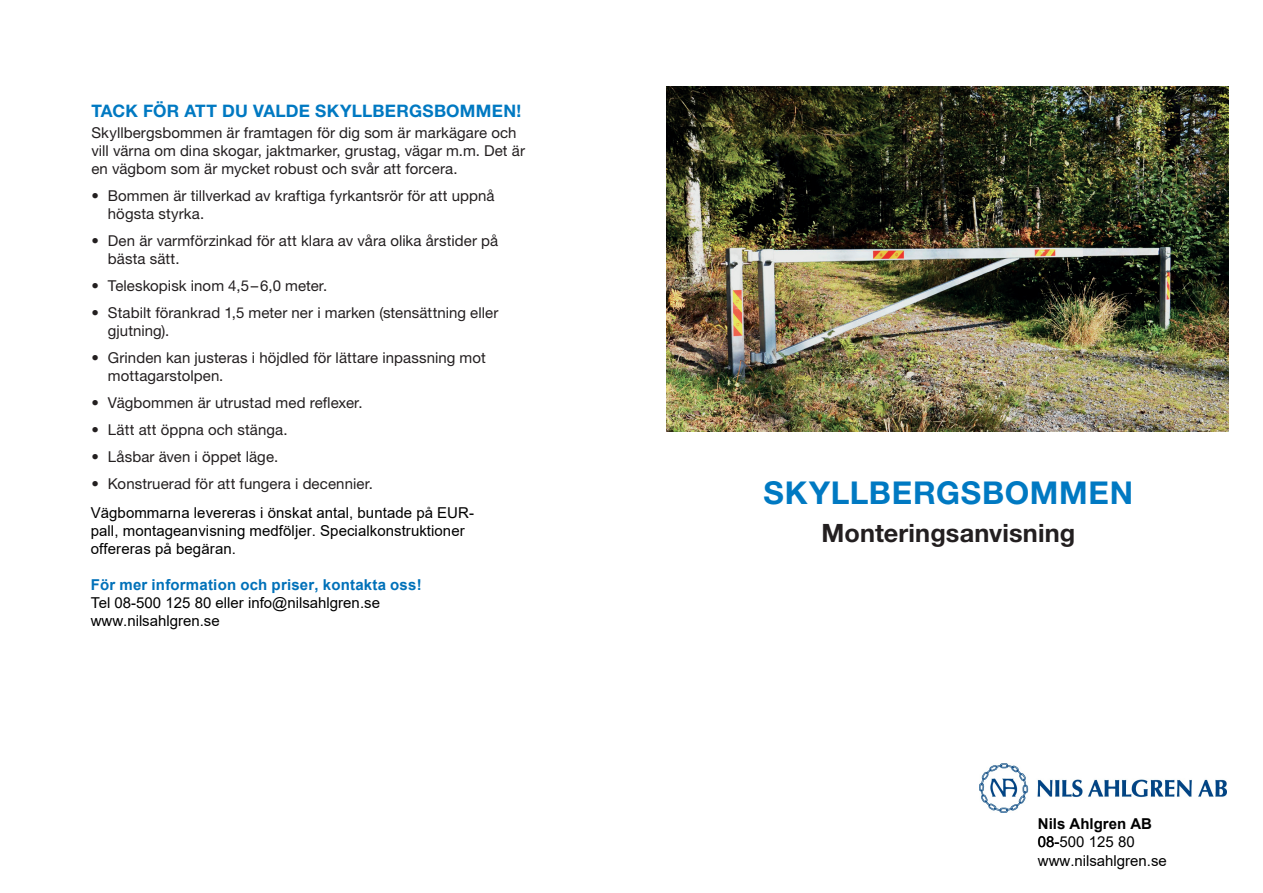
<style>
.page{position:relative;width:1263px;height:893px;background:#fff}
.page>*{position:absolute;margin:0;border:0;box-sizing:border-box;transform-origin:0 0}
.t1{font:700 31.5px "Helvetica Neue LT Std";letter-spacing:.025em;color:#0079c2}
.t2{font:700 25.35px "Helvetica Neue LT Std";letter-spacing:.005em;color:#231f20}
.t3{font:700 17.25px "Helvetica Neue LT Std";letter-spacing:.015em;color:#0079c2}
.t4{font:15px/18px "Helvetica Neue LT Std";letter-spacing:.005em;color:#231f20}
.t5{font:15px/18px "Arial";letter-spacing:.005em;color:#000}
.t6{font:700 15px "Arial";letter-spacing:.015em;color:#0071b9}
.t7{font:700 15px "Arial";color:#000}
</style>
<div class="page">
<img style="left:667px;top:86px;width:561px;height:345px">
<img style="left:980px;top:763px;width:247px;height:49px">
<p class="t3" style="left:91px;top:100px;width:431px">TACK FÖR ATT DU VALDE SKYLLBERGSBOMMEN!</p>
<p class="t4" style="left:91px;top:123px;width:435px">Skyllbergsbommen är framtagen för dig som är markägare och vill värna om dina skogar, jaktmarker, grustag, vägar m.m. Det är en vägbom som är mycket robust och svår att forcera.</p>
<p class="t4" style="left:108px;top:186px;width:388px;text-indent:-16px">• Bommen är tillverkad av kraftiga fyrkantsrör för att uppnå högsta styrka.</p>
<p class="t4" style="left:108px;top:231px;width:392px;text-indent:-16px">• Den är varmförzinkad för att klara av våra olika årstider på bästa sätt.</p>
<p class="t4" style="left:91px;top:276px;width:237px">• Teleskopisk inom 4,5–6,0 meter.</p>
<p class="t4" style="left:108px;top:303px;width:392px;text-indent:-16px">• Stabilt förankrad 1,5 meter ner i marken (stensättning eller gjutning).</p>
<p class="t4" style="left:108px;top:348px;width:379px;text-indent:-16px">• Grinden kan justeras i höjdled för lättare inpassning mot mottagarstolpen.</p>
<p class="t4" style="left:91px;top:393px;width:273px">• Vägbommen är utrustad med reflexer.</p>
<p class="t4" style="left:91px;top:420px;width:198px">• Lätt att öppna och stänga.</p>
<p class="t4" style="left:91px;top:447px;width:188px">• Låsbar även i öppet läge.</p>
<p class="t4" style="left:91px;top:474px;width:283px">• Konstruerad för att fungera i decennier.</p>
<p class="t5" style="left:91px;top:504px;width:385px">Vägbommarna levereras i önskat antal, buntade på EUR&shy;pall, montageanvisning medföljer. Specialkonstruktioner offereras på begäran.</p>
<p class="t6" style="left:91px;top:574px;width:332px">För mer information och priser, kontakta oss!</p>
<p class="t5" style="left:91px;top:594px;width:291px">Tel 08-500 125 80 eller info@nilsahlgren.se www.nilsahlgren.se</p>
<h1 class="t1" style="left:763px;top:473px;width:371px">SKYLLBERGSBOMMEN</h1>
<h2 class="t2" style="left:821px;top:517px;width:255px">Monteringsanvisning</h2>
<p class="t7" style="left:1038px;top:813px;width:116px">Nils Ahlgren AB</p>
<p class="t5" style="left:1038px;top:833px;width:130px">08-500 125 80 www.nilsahlgren.se</p>
</div>
